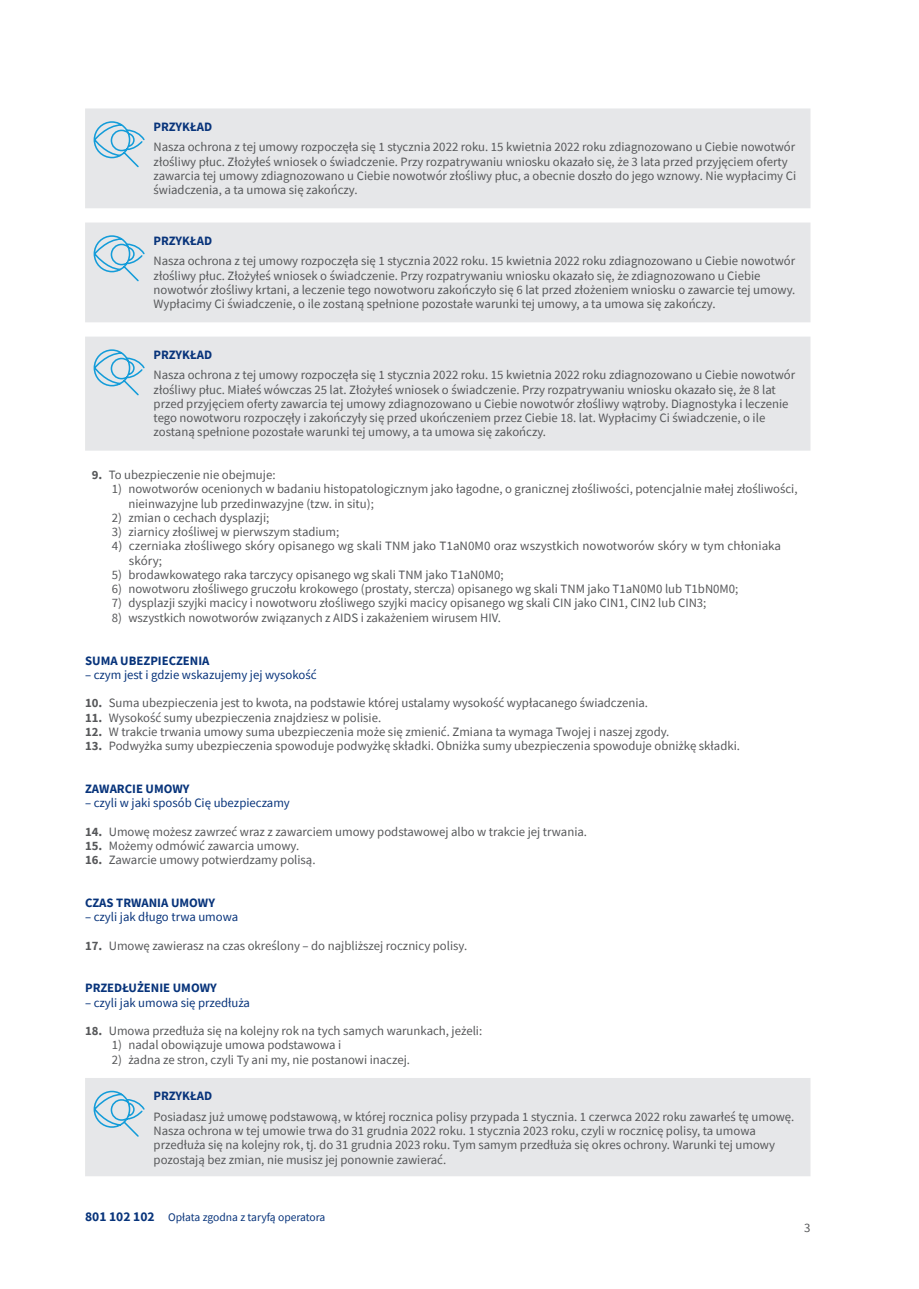
<style>
.page{position:relative;width:919px;height:1289px;background:#fff}
.page>*{position:absolute;margin:0;border:0;box-sizing:border-box;transform-origin:0 0}
._1_Treść_normal_I_st{font:12.75px/14.2px "Source Sans Pro";color:#57585a}
._2_II_st_1cyfra_pod{font:12.75px/14.2px "Source Sans Pro";color:#57585a}
._02_rozwiniecie{font:12.75px "Source Sans Pro";color:#08347b}
._02_ROZDZIAŁ{font:700 12.75px "Source Sans Pro";color:#08347b}
.przyklad{font:700 12.75px "Source Sans Pro";color:#08347b}
.t1{font:11.55px "Source Sans Pro";color:#08347b}
.s1{font-weight:700}
.s2{font-weight:700;font-size:13.5px}
</style>
<div class="page">
<div style="left:85px;top:108px;width:725px;height:100px;background:#e6e7e9"></div>
<svg style="left:93px;top:120px;width:53px;height:49px;background:#c1dae6"></svg>
<div style="left:85px;top:222px;width:725px;height:100px;background:#e6e7e9"></div>
<svg style="left:93px;top:234px;width:53px;height:49px;background:#c1dae6"></svg>
<div style="left:85px;top:336px;width:725px;height:114px;background:#e6e7e9"></div>
<svg style="left:93px;top:348px;width:53px;height:49px;background:#c1dae6"></svg>
<div style="left:85px;top:1078px;width:725px;height:98px;background:#e6e7e9"></div>
<svg style="left:93px;top:1089px;width:53px;height:49px;background:#c1dae6"></svg>
<p class="przyklad" style="left:153px;top:118px;width:60px">PRZYKŁAD</p>
<p class="_1_Treść_normal_I_st" style="left:153px;top:140px;width:644px">Nasza ochrona z tej umowy rozpoczęła się 1 stycznia 2022 roku. 15 kwietnia 2022 roku zdiagnozowano u Ciebie nowotwór złośliwy płuc. Złożyłeś wniosek o świadczenie. Przy rozpatrywaniu wniosku okazało się, że 3 lata przed przyjęciem oferty zawarcia tej umowy zdiagnozowano u Ciebie nowotwór złośliwy płuc, a obecnie doszło do jego wznowy. Nie wypłacimy Ci świadczenia, a ta umowa się zakończy.</p>
<p class="przyklad" style="left:153px;top:232px;width:60px">PRZYKŁAD</p>
<p class="_1_Treść_normal_I_st" style="left:153px;top:254px;width:643px">Nasza ochrona z tej umowy rozpoczęła się 1 stycznia 2022 roku. 15 kwietnia 2022 roku zdiagnozowano u Ciebie nowotwór złośliwy płuc. Złożyłeś wniosek o świadczenie. Przy rozpatrywaniu wniosku okazało się, że zdiagnozowano u Ciebie nowotwór złośliwy krtani, a leczenie tego nowotworu zakończyło się 6 lat przed złożeniem wniosku o zawarcie tej umowy.<br>Wypłacimy Ci świadczenie, o ile zostaną spełnione pozostałe warunki tej umowy, a ta umowa się zakończy.</p>
<p class="przyklad" style="left:153px;top:346px;width:60px">PRZYKŁAD</p>
<p class="_1_Treść_normal_I_st" style="left:153px;top:368px;width:643px">Nasza ochrona z tej umowy rozpoczęła się 1 stycznia 2022 roku. 15 kwietnia 2022 roku zdiagnozowano u Ciebie nowotwór złośliwy płuc. Miałeś wówczas 25 lat. Złożyłeś wniosek o świadczenie. Przy rozpatrywaniu wniosku okazało się, że 8 lat przed przyjęciem oferty zawarcia tej umowy zdiagnozowano u Ciebie nowotwór złośliwy wątroby. Diagnostyka i leczenie tego nowotworu rozpoczęły i zakończyły się przed ukończeniem przez Ciebie 18. lat. Wypłacimy Ci świadczenie, o ile zostaną spełnione pozostałe warunki tej umowy, a ta umowa się zakończy.</p>
<p class="_1_Treść_normal_I_st" style="left:92px;top:467px;width:185px"><span class="s1">9.</span> To ubezpieczenie nie obejmuje:</p>
<p class="_2_II_st_1cyfra_pod" style="left:128px;top:482px;width:670px;text-indent:-17px">1) nowotworów ocenionych w badaniu histopatologicznym jako łagodne, o granicznej złośliwości, potencjalnie małej złośliwości, nieinwazyjne lub przedinwazyjne (tzw. in situ);</p>
<p class="_2_II_st_1cyfra_pod" style="left:112px;top:510px;width:159px">2) zmian o cechach dysplazji;</p>
<p class="_2_II_st_1cyfra_pod" style="left:112px;top:524px;width:229px">3) ziarnicy złośliwej w pierwszym stadium;</p>
<p class="_2_II_st_1cyfra_pod" style="left:129px;top:539px;width:653px;text-indent:-17px">4) czerniaka złośliwego skóry opisanego wg skali TNM jako T1aN0M0 oraz wszystkich nowotworów skóry w tym chłoniaka skóry;</p>
<p class="_2_II_st_1cyfra_pod" style="left:112px;top:567px;width:393px">5) brodawkowatego raka tarczycy opisanego wg skali TNM jako T1aN0M0;</p>
<p class="_2_II_st_1cyfra_pod" style="left:112px;top:581px;width:628px">6) nowotworu złośliwego gruczołu krokowego (prostaty, stercza) opisanego wg skali TNM jako T1aN0M0 lub T1bN0M0;</p>
<p class="_2_II_st_1cyfra_pod" style="left:112px;top:596px;width:596px">7) dysplazji szyjki macicy i nowotworu złośliwego szyjki macicy opisanego wg skali CIN jako CIN1, CIN2 lub CIN3;</p>
<p class="_2_II_st_1cyfra_pod" style="left:112px;top:610px;width:390px">8) wszystkich nowotworów związanych z AIDS i zakażeniem wirusem HIV.</p>
<p class="_02_ROZDZIAŁ" style="left:85px;top:651px;width:126px">SUMA UBEZPIECZENIA</p>
<p class="_02_rozwiniecie" style="left:85px;top:666px;width:233px">– czym jest i gdzie wskazujemy jej wysokość</p>
<p class="_1_Treść_normal_I_st" style="left:85px;top:695px;width:564px"><span class="s1">10.</span> Suma ubezpieczenia jest to kwota, na podstawie której ustalamy wysokość wypłacanego świadczenia.</p>
<p class="_1_Treść_normal_I_st" style="left:85px;top:710px;width:298px"><span class="s1">11.</span> Wysokość sumy ubezpieczenia znajdziesz w polisie.</p>
<p class="_1_Treść_normal_I_st" style="left:85px;top:724px;width:586px"><span class="s1">12.</span> W trakcie trwania umowy suma ubezpieczenia może się zmienić. Zmiana ta wymaga Twojej i naszej zgody.</p>
<p class="_1_Treść_normal_I_st" style="left:85px;top:738px;width:656px"><span class="s1">13.</span> Podwyżka sumy ubezpieczenia spowoduje podwyżkę składki. Obniżka sumy ubezpieczenia spowoduje obniżkę składki.</p>
<p class="_02_ROZDZIAŁ" style="left:85px;top:780px;width:106px">ZAWARCIE UMOWY</p>
<p class="_02_rozwiniecie" style="left:85px;top:794px;width:206px">– czyli w jaki sposób Cię ubezpieczamy</p>
<p class="_1_Treść_normal_I_st" style="left:85px;top:824px;width:503px"><span class="s1">14.</span> Umowę możesz zawrzeć wraz z zawarciem umowy podstawowej albo w trakcie jej trwania.</p>
<p class="_1_Treść_normal_I_st" style="left:85px;top:838px;width:215px"><span class="s1">15.</span> Możemy odmówić zawarcia umowy.</p>
<p class="_1_Treść_normal_I_st" style="left:85px;top:852px;width:232px"><span class="s1">16.</span> Zawarcie umowy potwierdzamy polisą.</p>
<p class="_02_ROZDZIAŁ" style="left:85px;top:894px;width:131px">CZAS TRWANIA UMOWY</p>
<p class="_02_rozwiniecie" style="left:85px;top:908px;width:155px">– czyli jak długo trwa umowa</p>
<p class="_1_Treść_normal_I_st" style="left:85px;top:938px;width:383px"><span class="s1">17.</span> Umowę zawierasz na czas określony – do najbliższej rocznicy polisy.</p>
<p class="_02_ROZDZIAŁ" style="left:85px;top:979px;width:133px">PRZEDŁUŻENIE UMOWY</p>
<p class="_02_rozwiniecie" style="left:85px;top:994px;width:166px">– czyli jak umowa się przedłuża</p>
<p class="_1_Treść_normal_I_st" style="left:85px;top:1023px;width:398px"><span class="s1">18.</span> Umowa przedłuża się na kolejny rok na tych samych warunkach, jeżeli:</p>
<p class="_2_II_st_1cyfra_pod" style="left:112px;top:1037px;width:231px">1) nadal obowiązuje umowa podstawowa i</p>
<p class="_2_II_st_1cyfra_pod" style="left:112px;top:1052px;width:299px">2) żadna ze stron, czyli Ty ani my, nie postanowi inaczej.</p>
<p class="przyklad" style="left:153px;top:1087px;width:60px">PRZYKŁAD</p>
<p class="_1_Treść_normal_I_st" style="left:153px;top:1109px;width:642px">Posiadasz już umowę podstawową, w której rocznica polisy przypada 1 stycznia. 1 czerwca 2022 roku zawarłeś tę umowę.<br>Nasza ochrona w tej umowie trwa do 31 grudnia 2022 roku. 1 stycznia 2023 roku, czyli w rocznicę polisy, ta umowa przedłuża się na kolejny rok, tj. do 31 grudnia 2023 roku. Tym samym przedłuża się okres ochrony. Warunki tej umowy pozostają bez zmian, nie musisz jej ponownie zawierać.</p>
<p class="t1" style="left:85px;top:1209px;width:242px"><span class="s2">801 102 102</span> Opłata zgodna z taryfą operatora</p>
<p class="_1_Treść_normal_I_st" style="left:804px;top:1220px;width:8px">3</p>
</div>
